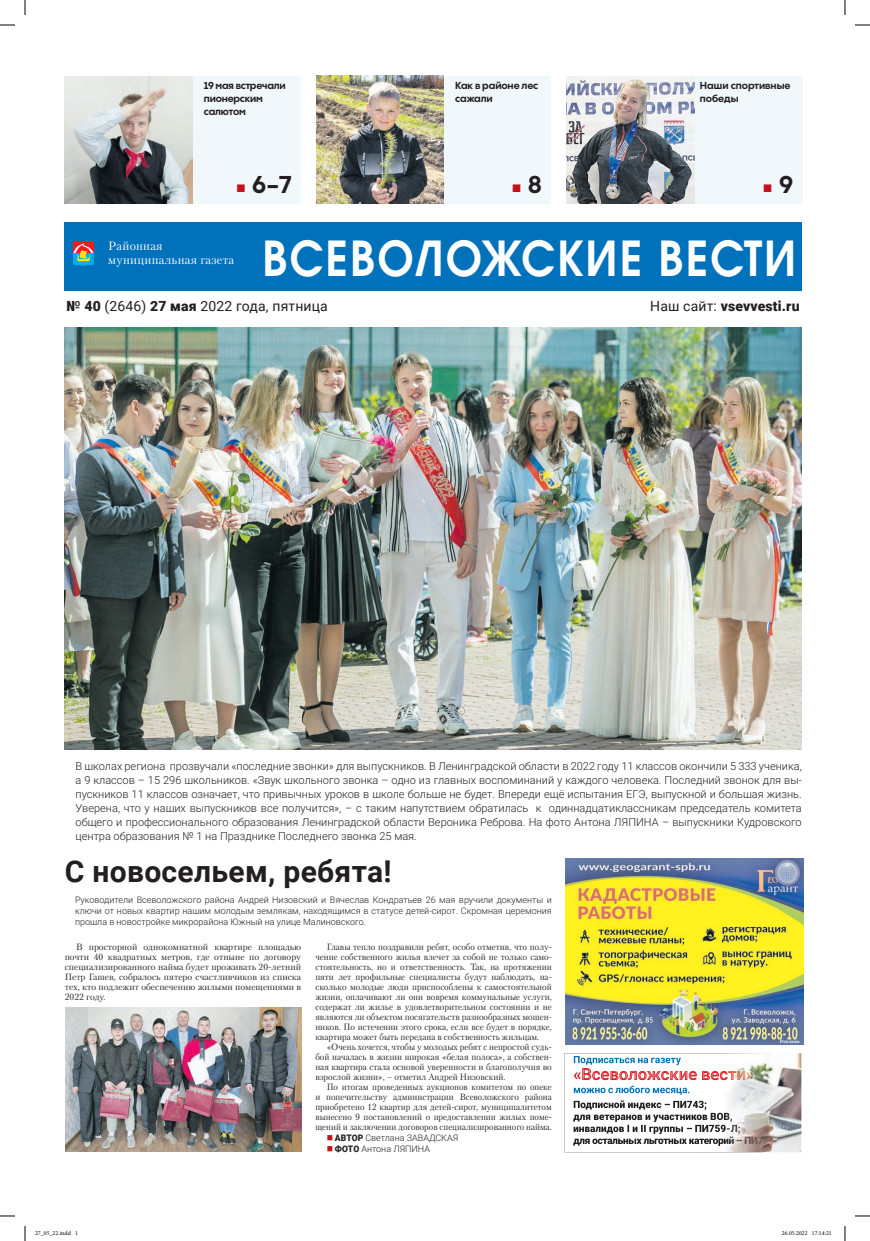
<style>
.page{position:relative;width:870px;height:1241px;background:#fff}
.page>*{position:absolute;margin:0;border:0;box-sizing:border-box;transform-origin:0 0}
.t1{font:700 48px "AG Avalanche C";letter-spacing:.05em;color:#fff;scale:.9 1}
.t2{font:700 30px "Roboto";letter-spacing:.01em;color:#231f20}
.t3{font:700 24px "PP Pangram Sans";color:#231f20}
.t4{font:14px "Roboto";letter-spacing:.01em;color:#231f20}
.t5{font:900 14px "Roboto";letter-spacing:.01em;color:#231f20}
.t6{font:12px/14px "Petersburg C";letter-spacing:.02em;color:#fff}
.t7{font:300 11px/14px "Roboto";color:#231f20;text-align:justify}
.t8{font:700 10px/13px "PP Pangram Sans";letter-spacing:-.01em;color:#231f20}
.t9{font:9px/10px "Petersburg C";color:#231f20;text-align:justify;scale:.96 1}
.t10{font:300 9px/11px "Roboto";color:#231f20;text-align:justify}
.t11{font:9px/10px "Petersburg C";color:#231f20;text-align:justify;scale:.95 1}
.t12{font:9px/10px "Petersburg C";color:#231f20;text-align:justify}
.t13{font:6px "Minion Pro";color:#000}
.t14{font:700 4.8px "Petersburg C";color:#fff;scale:1.05 1}
.s1{color:#c4121a}
.s2{font-weight:900}
.s3{font-weight:400}
</style>
<div class="page">
<div style="left:64px;top:222px;width:737px;height:69px;background:#0072bc"></div>
<div style="left:73px;top:241px;width:21px;height:12px;background:#ee1d23"></div>
<svg style="left:73px;top:244px;width:21px;height:22px"></svg>
<img style="left:565px;top:858px;width:238px;height:186px">
<div style="left:316px;top:76px;width:234px;height:128px;background:#f1f8fc"></div>
<div style="left:567px;top:76px;width:234px;height:128px;background:#f1f8fc"></div>
<div style="left:66px;top:76px;width:234px;height:128px;background:#f1f8fc"></div>
<img style="left:316px;top:76px;width:127px;height:128px">
<img style="left:65px;top:76px;width:127px;height:128px">
<img style="left:64px;top:327px;width:737px;height:422px">
<img style="left:566px;top:76px;width:128px;height:128px">
<img style="left:65px;top:1007px;width:237px;height:144px">
<img style="left:564px;top:1053px;width:237px;height:99px">
<svg style="left:0;top:24px;width:15px;height:2px"></svg>
<svg style="left:855px;top:24px;width:14px;height:2px"></svg>
<svg style="left:0;top:1215px;width:15px;height:1px"></svg>
<svg style="left:855px;top:1215px;width:14px;height:1px"></svg>
<svg style="left:24px;top:0;width:2px;height:15px"></svg>
<svg style="left:24px;top:1226px;width:2px;height:15px"></svg>
<svg style="left:844px;top:0;width:1px;height:15px"></svg>
<svg style="left:844px;top:1226px;width:1px;height:15px"></svg>
<p class="t8" style="left:204px;top:79px;width:83px">19 мая встречали пионерским салютом</p>
<p class="t8" style="left:455px;top:79px;width:85px">Как в районе лес сажали</p>
<p class="t8" style="left:699px;top:79px;width:92px">Наши спортивные победы</p>
<h3 class="t3" style="left:236px;top:169px;width:57px"><span class="s1">■</span> 6-7</h3>
<h3 class="t3" style="left:511px;top:169px;width:31px"><span class="s1">■</span> 8</h3>
<h3 class="t3" style="left:762px;top:169px;width:32px"><span class="s1">■</span> 9</h3>
<h1 class="t1" style="left:262px;top:227px;width:594px">ВСЕВОЛОЖСКИЕ ВЕСТИ</h1>
<h3 class="t4" style="left:67px;top:296px;width:263px"><span class="s2">№ 40</span> (2646) <span class="s2">27 мая</span> 2022 года, пятница</h3>
<h3 class="t5" style="left:650px;top:296px;width:151px"><span class="s3">Наш сайт:</span> vsevvesti.ru</h3>
<h3 class="t6" style="left:108px;top:239px;width:127px">Районная муниципальная газета</h3>
<p class="t7" style="left:75px;top:758px;width:727px">В школах региона прозвучали «последние звонки» для выпускников. В Ленинградской области в 2022 году 11 классов окончили 5 333 ученика, а 9 классов – 15 296 школьников. «Звук школьного звонка – одно из главных воспоминаний у каждого человека. Последний звонок для вы&shy;пускников 11 классов означает, что привычных уроков в школе больше не будет. Впереди ещё испытания ЕГЭ, выпускной и большая жизнь.<br>Уверена, что у наших выпускников все получится», – с таким напутствием обратилась к одиннадцатиклассникам председатель комитета общего и профессионального образования Ленинградской области Вероника Реброва. На фото Антона ЛЯПИНА – выпускники Кудровского центра образования № 1 на Празднике Последнего звонка 25 мая.</p>
<h2 class="t2" style="left:65px;top:850px;width:328px">С новосельем, ребята!</h2>
<p class="t10" style="left:75px;top:893px;width:478px">Руководители Всеволожского района Андрей Низовский и Вячеслав Кондратьев 26 мая вручили документы и ключи от новых квартир нашим молодым землякам, находящимся в статусе детей-сирот. Скромная церемония прошла в новостройке микрорайона Южный на улице Малиновского.</p>
<p class="t12" style="left:65px;top:941px;width:238px;text-indent:11px">В просторной однокомнатной квартире площадью почти 40 квадратных метров, где отныне по договору специализированного найма будет проживать 20-летний Петр Гашев, собралось пятеро счастливчиков из списка тех, кто подлежит обеспечению жилыми помещениями в 2022 году.</p>
<p class="t9" style="left:315px;top:941px;width:248px;text-indent:11px">Главы тепло поздравили ребят, особо отметив, что полу&shy;чение собственного жилья влечет за собой не только само&shy;стоятельность, но и ответственность. Так, на протяжении пяти лет профильные специалисты будут наблюдать, на&shy;сколько молодые люди приспособлены к самостоятельной жизни, оплачивают ли они вовремя коммунальные услуги, содержат ли жилье в удовлетворительном состоянии и не являются ли объектом посягательств разнообразных мошен&shy;ников. По истечении этого срока, если все будет в порядке, квартира может быть передана в собственность жильцам.</p>
<p class="t9" style="left:315px;top:1041px;width:248px;text-indent:11px">«Очень хочется, чтобы у молодых ребят с непростой судь&shy;бой началась в жизни широкая «белая полоса», а собствен&shy;ная квартира стала основой уверенности и благополучия во взрослой жизни», – отметил Андрей Низовский.</p>
<p class="t11" style="left:315px;top:1081px;width:250px;text-indent:11px">По итогам проведенных аукционов комитетом по опеке и попечительству администрации Всеволожского района приобретено 12 квартир для детей-сирот, муниципалитетом вынесено 9 постановлений о предоставлении жилых поме&shy;щений и заключении договоров специализированного найма.</p>
<p class="t10" style="left:326px;top:1131px;width:133px"><span class="s1">■</span> <span class="s2">АВТОР</span> Светлана ЗАВАДСКАЯ</p>
<p class="t10" style="left:326px;top:1142px;width:105px"><span class="s1">■</span> <span class="s2">ФОТО</span> Антона ЛЯПИНА</p>
<p class="t14" style="left:779px;top:1038px;width:21px">Реклама</p>
<p class="t13" style="left:35px;top:1229px;width:44px">27_05_22.indd 1</p>
<p class="t13" style="left:781px;top:1229px;width:51px">26.05.2022 17:14:21</p>
</div>
